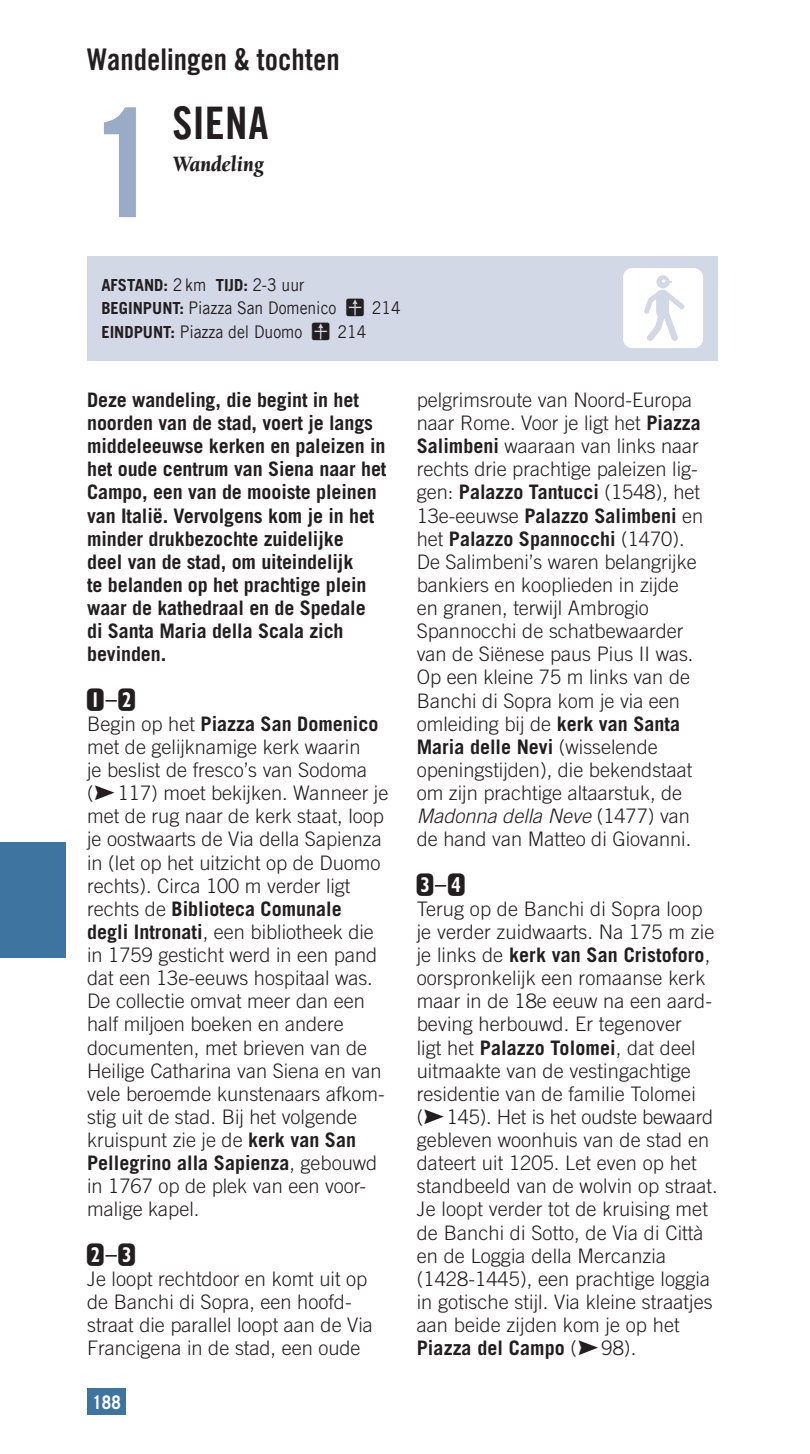
<style>
.page{position:relative;width:810px;height:1454px;background:#fff}
.page>*{position:absolute;margin:0;border:0;box-sizing:border-box;transform-origin:0 0}
.t1{font:700 150px "Trade Gothic LT Com";color:#9aabc7;scale:.9 1}
.t2{font:45px "Trade Gothic LT Com Bd Cn 20";letter-spacing:.005em;color:#231f20}
.t3{font:30px "Trade Gothic LT Com Bd Cn 20";color:#231f20}
.t4{font:22.5px "Number square";color:#231f20}
.t5{font:italic 900 22.5px "Berkeley Pro";color:#231f20;scale:.9 1}
.t6{font:300 20px/23px "Trade Gothic LT Com";color:#231f20}
.t7{font:700 20px/23px "Trade Gothic LT Com";letter-spacing:-.005em;color:#231f20}
.t8{font:700 18.75px "Trade Gothic LT Com";color:#fff;scale:.9 1}
.t9{font:17.5px "Trade Gothic LT Com";color:#231f20;scale:.9 1}
.t10{font:700 16.75px "Trade Gothic LT Com";color:#231f20}
.s1{font-weight:400;font-size:17.5px}
.s2{font-weight:700;font-size:16.75px}
.s3{font-weight:700}
.s4{font-style:italic}
</style>
<div class="page">
<div style="left:87px;top:1388px;width:39px;height:27px;background:#3e74a0"></div>
<div style="left:0;top:842px;width:66px;height:116px;background:#3e74a0"></div>
<div style="left:87px;top:256px;width:631px;height:105px;background:#d2d8e5"></div>
<h3 class="t3" style="left:87px;top:41px;width:254px">Wandelingen &amp; tochten</h3>
<h1 class="t1" style="left:87px;top:71px;width:85px">1</h1>
<h2 class="t2" style="left:172px;top:95px;width:98px">SIENA</h2>
<p class="t5" style="left:172px;top:151px;width:103px">Wandeling</p>
<p class="t10" style="left:101px;top:275px;width:205px">AFSTAND: <span class="s1">2 km</span> TIJD: <span class="s1">2-3 uur</span></p>
<p class="t9" style="left:101px;top:298px;width:263px"><span class="s2">BEGINPUNT:</span> Piazza San Domenico</p>
<p class="t9" style="left:372px;top:298px;width:34px">214</p>
<p class="t9" style="left:101px;top:321px;width:225px"><span class="s2">EINDPUNT:</span> Piazza del Duomo</p>
<p class="t9" style="left:338px;top:321px;width:34px">214</p>
<p class="t7" style="left:87px;top:388px;width:301px">Deze wandeling, die begint in het noorden van de stad, voert je langs middeleeuwse kerken en paleizen in het oude centrum van Siena naar het<br>Campo, een van de mooiste pleinen van Italië. Vervolgens kom je in het minder drukbezochte zuidelijke<br>deel van de stad, om uiteindelijk<br>te belanden op het prachtige plein waar de kathedraal en de Spedale<br>di Santa Maria della Scala zich bevinden.</p>
<p class="t4" style="left:87px;top:688px;width:52px">!–"</p>
<p class="t6" style="left:87px;top:712px;width:303px">Begin op het <span class="s3">Piazza San Domenico </span>met de gelijknamige kerk waarin<br>je beslist de fresco’s van Sodoma<br>( 117) moet bekijken. Wanneer je met de rug naar de kerk staat, loop je oostwaarts de Via della Sapienza in (let op het uitzicht op de Duomo rechts). Circa 100 m verder ligt rechts de <span class="s3">Biblioteca Comunale<br>degli Intronati</span>, een bibliotheek die in 1759 gesticht werd in een pand dat een 13e-eeuws hospitaal was.<br>De collectie omvat meer dan een half miljoen boeken en andere documenten, met brieven van de<br>Heilige Catharina van Siena en van vele beroemde kunstenaars afkom&shy;stig uit de stad. Bij het volgende kruispunt zie je de <span class="s3">kerk van San<br>Pellegrino alla Sapienza</span>, gebouwd in 1767 op de plek van een voor&shy;malige kapel.</p>
<p class="t4" style="left:87px;top:1243px;width:52px">"–#</p>
<p class="t6" style="left:87px;top:1267px;width:287px">Je loopt rechtdoor en komt uit op de Banchi di Sopra, een hoofd&shy;straat die parallel loopt aan de Via<br>Francigena in de stad, een oude</p>
<p class="t8" style="left:93px;top:1390px;width:33px">188</p>
<p class="t6" style="left:417px;top:388px;width:288px">pelgrimsroute van Noord-Europa naar Rome. Voor je ligt het <span class="s3">Piazza<br>Salimbeni</span> waaraan van links naar rechts drie prachtige paleizen lig&shy;gen: <span class="s3">Palazzo Tantucci</span> (1548), het<br>13e-eeuwse <span class="s3">Palazzo Salimbeni</span> en het <span class="s3">Palazzo Spannocchi</span> (1470).<br>De Salimbeni’s waren belangrijke bankiers en kooplieden in zijde en granen, terwijl Ambrogio<br>Spannocchi de schatbewaarder van de Siënese paus Pius II was.<br>Op een kleine 75 m links van de<br>Banchi di Sopra kom je via een omleiding bij de <span class="s3">kerk van Santa<br>Maria delle Nevi</span> (wisselende openingstijden), die bekendstaat om zijn prachtige altaarstuk, de<br><span class="s4">Madonna della Neve</span> (1477) van de hand van Matteo di Giovanni.</p>
<p class="t4" style="left:417px;top:873px;width:52px">#–$</p>
<p class="t6" style="left:417px;top:897px;width:303px">Terug op de Banchi di Sopra loop je verder zuidwaarts. Na 175 m zie je links de <span class="s3">kerk van San Cristoforo</span>, oorspronkelijk een romaanse kerk maar in de 18e eeuw na een aard&shy;beving herbouwd. Er tegenover<br>ligt het <span class="s3">Palazzo Tolomei</span>, dat deel uitmaakte van de vestingachtige residentie van de familie Tolomei<br>( 145). Het is het oudste bewaard gebleven woonhuis van de stad en dateert uit 1205. Let even op het standbeeld van de wolvin op straat.<br>Je loopt verder tot de kruising met de Banchi di Sotto, de Via di Città en de Loggia della Mercanzia (1428-1445), een prachtige loggia in gotische stijl. Via kleine straatjes aan beide zijden kom je op het<br><span class="s3">Piazza del Campo</span> ( 98).</p>
</div>
